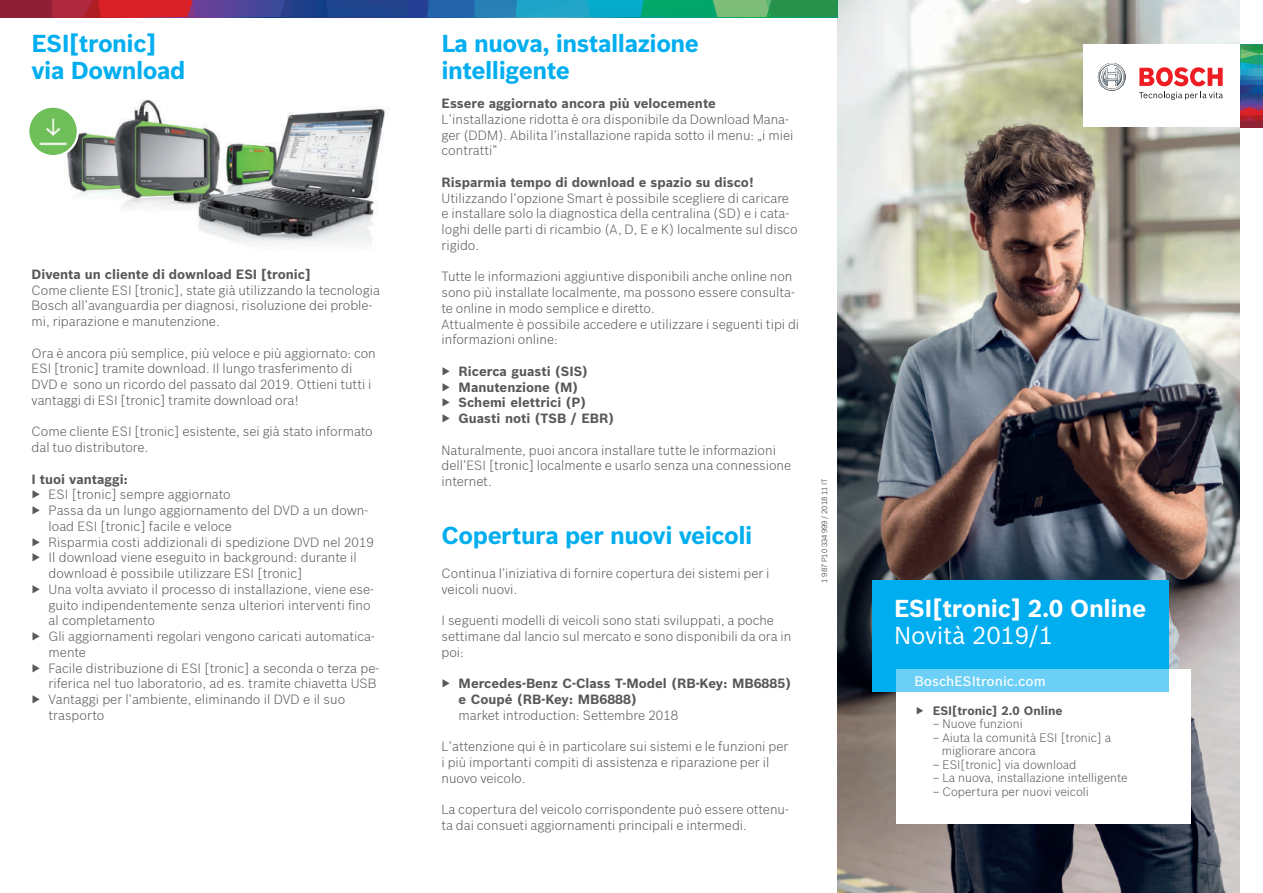
<style>
.page{position:relative;width:1263px;height:893px;background:#fff}
.page>*{position:absolute;margin:0;border:0;box-sizing:border-box;transform-origin:0 0}
.t1{font:700 24px/27px "Bosch Sans";letter-spacing:-.02em;color:#00aeef}
.t2{font:700 24px "Bosch Sans";letter-spacing:-.01em;color:#fff}
.t3{font:24px "Bosch Sans";letter-spacing:-.01em;color:#fff}
.t4{font:500 13.5px "Bosch Sans";color:#fff}
.t5{font:300 13.2px/15.8px "Bosch Sans";color:#57585a}
.t6{font:700 13.2px/15.8px "Bosch Sans";color:#57585a}
.t7{font:300 12px/13.5px "Bosch Sans";color:#57585a}
.t8{font:700 12px "Bosch Sans";color:#57585a}
.t9{font:300 7.5px "Bosch Sans";color:#231f20}
.s1{font-weight:300}
</style>
<div class="page">
<img style="left:838px;top:0;width:402px;height:893px">
<img style="left:67px;top:100px;width:322px;height:144px">
<img style="left:28px;top:106px;width:50px;height:50px;border-radius:25px">
<div style="left:27px;top:105px;width:52px;height:52px;border:2px solid #fff;border-radius:50%"></div>
<div style="left:896px;top:670px;width:295px;height:154px;background:#fff"></div>
<div style="left:872px;top:580px;width:296px;height:112px;background:#00aeef"></div>
<div style="left:896px;top:670px;width:272px;height:22px;background:#6bcff6"></div>
<div style="left:0;top:0;width:52px;height:17px;background:#8f1f35"></div>
<svg style="left:52px;top:0;width:786px;height:17px;background:#476a80"></svg>
<div style="left:1084px;top:45px;width:179px;height:82px;background:#fff"></div>
<svg style="left:1240px;top:45px;width:23px;height:82px;background:#4d657a"></svg>
<svg style="left:1098px;top:63px;width:28px;height:28px"></svg>
<svg style="left:1139px;top:92px;width:84px;height:8px"></svg>
<svg style="left:1139px;top:67px;width:84px;height:19px"></svg>
<h1 class="t1" style="left:32px;top:28px;width:155px">ESI[tronic] via Download</h1>
<p class="t6" style="left:32px;top:265px;width:281px">Diventa un cliente di download ESI [tronic]</p>
<p class="t5" style="left:32px;top:281px;width:350px">Come cliente ESI [tronic], state già utilizzando la tecnologia<br>Bosch all‘avanguardia per diagnosi, risoluzione dei proble&shy;mi, riparazione e manutenzione.</p>
<p class="t5" style="left:32px;top:344px;width:346px">Ora è ancora più semplice, più veloce e più aggiornato: con ESI [tronic] tramite download. Il lungo trasferimento di DVD e sono un ricordo del passato dal 2019. Ottieni tutti i vantaggi di ESI [tronic] tramite download ora!</p>
<p class="t5" style="left:32px;top:423px;width:343px">Come cliente ESI [tronic] esistente, sei già stato informato dal tuo distributore.</p>
<p class="t6" style="left:32px;top:470px;width:98px">I tuoi vantaggi:</p>
<p class="t5" style="left:32px;top:486px;width:201px">▶ ESI [tronic] sempre aggiornato</p>
<p class="t5" style="left:32px;top:502px;width:338px">▶ Passa da un lungo aggiornamento del DVD a un down-</p>
<p class="t5" style="left:49px;top:517px;width:185px">load ESI [tronic] facile e veloce</p>
<p class="t5" style="left:32px;top:533px;width:344px">▶ Risparmia costi addizionali di spedizione DVD nel 2019</p>
<p class="t5" style="left:32px;top:549px;width:327px">▶ Il download viene eseguito in background: durante il</p>
<p class="t5" style="left:49px;top:565px;width:255px">download è possibile utilizzare ESI [tronic]</p>
<p class="t5" style="left:32px;top:580px;width:344px">▶ Una volta avviato il processo di installazione, viene ese-</p>
<p class="t5" style="left:49px;top:596px;width:323px">guito indipendentemente senza ulteriori interventi fino</p>
<p class="t5" style="left:49px;top:612px;width:108px">al completamento</p>
<p class="t5" style="left:32px;top:628px;width:345px">▶ Gli aggiornamenti regolari vengono caricati automatica-</p>
<p class="t5" style="left:49px;top:643px;width:39px">mente</p>
<p class="t5" style="left:32px;top:659px;width:349px">▶ Facile distribuzione di ESI [tronic] a seconda o terza pe-</p>
<p class="t5" style="left:49px;top:675px;width:330px">riferica nel tuo laboratorio, ad es. tramite chiavetta USB</p>
<p class="t5" style="left:32px;top:691px;width:315px">▶ Vantaggi per l‘ambiente, eliminando il DVD e il suo</p>
<p class="t5" style="left:49px;top:706px;width:57px">trasporto</p>
<h1 class="t1" style="left:442px;top:28px;width:259px">La nuova, installazione intelligente</h1>
<p class="t6" style="left:442px;top:95px;width:276px">Essere aggiornato ancora più velocemente</p>
<p class="t5" style="left:442px;top:110px;width:353px">L‘installazione ridotta è ora disponibile da Download Mana&shy;ger (DDM). Abilita l‘installazione rapida sotto il menu: „i miei contratti“</p>
<p class="t6" style="left:442px;top:173px;width:314px">Risparmia tempo di download e spazio su disco!</p>
<p class="t5" style="left:442px;top:189px;width:357px">Utilizzando l‘opzione Smart è possibile scegliere di caricare e installare solo la diagnostica della centralina (SD) e i cata&shy;loghi delle parti di ricambio (A, D, E e K) localmente sul disco rigido.</p>
<p class="t5" style="left:442px;top:268px;width:359px">Tutte le informazioni aggiuntive disponibili anche online non sono più installate localmente, ma possono essere consulta&shy;te online in modo semplice e diretto.<br>Attualmente è possibile accedere e utilizzare i seguenti tipi di informazioni online:</p>
<p class="t6" style="left:442px;top:362px;width:174px"><span class="s1">▶</span> Ricerca guasti (SIS)<br><span class="s1">▶</span> Manutenzione (M)<br><span class="s1">▶</span> Schemi elettrici (P)<br><span class="s1">▶</span> Guasti noti (TSB / EBR)</p>
<p class="t5" style="left:442px;top:441px;width:351px">Naturalmente, puoi ancora installare tutte le informazioni dell‘ESI [tronic] localmente e usarlo senza una connessione internet.</p>
<h1 class="t1" style="left:442px;top:520px;width:312px">Copertura per nuovi veicoli</h1>
<p class="t5" style="left:442px;top:564px;width:329px">Continua l‘iniziativa di fornire copertura dei sistemi per i veicoli nuovi.</p>
<p class="t5" style="left:442px;top:612px;width:351px">I seguenti modelli di veicoli sono stati sviluppati, a poche settimane dal lancio sul mercato e sono disponibili da ora in poi:</p>
<p class="t6" style="left:459px;top:675px;width:334px;text-indent:-17px"><span class="s1">▶</span> Mercedes-Benz C-Class T-Model (RB-Key: MB6885) e Coupé (RB-Key: MB6888)</p>
<p class="t5" style="left:459px;top:706px;width:221px">market introduction: Settembre 2018</p>
<p class="t5" style="left:442px;top:738px;width:348px">L‘attenzione qui è in particolare sui sistemi e le funzioni per i più importanti compiti di assistenza e riparazione per il nuovo veicolo.</p>
<p class="t5" style="left:442px;top:801px;width:349px">La copertura del veicolo corrispondente può essere ottenu&shy;ta dai consueti aggiornamenti principali e intermedi.</p>
<p class="t9" style="left:819px;top:583px;width:105px;rotate:-90deg">1 987 P10 334 999 / 2018 11 IT</p>
<h1 class="t2" style="left:894px;top:590px;width:254px">ESI[tronic] 2.0 Online</h1>
<h1 class="t3" style="left:894px;top:617px;width:161px">Novità 2019/1</h1>
<p class="t4" style="left:914px;top:671px;width:133px">BoschESItronic.com</p>
<p class="t8" style="left:916px;top:701px;width:148px"><span class="s1">▶</span> ESI[tronic] 2.0 Online</p>
<p class="t7" style="left:933px;top:717px;width:92px">– Nuove funzioni</p>
<p class="t7" style="left:942px;top:730px;width:171px;text-indent:-9px">– Aiuta la comunità ESI [tronic] a migliorare ancora</p>
<p class="t7" style="left:933px;top:757px;width:145px">– ESI[tronic] via download</p>
<p class="t7" style="left:933px;top:771px;width:196px">– La nuova, installazione intelligente</p>
<p class="t7" style="left:933px;top:784px;width:158px">– Copertura per nuovi veicoli</p>
</div>
